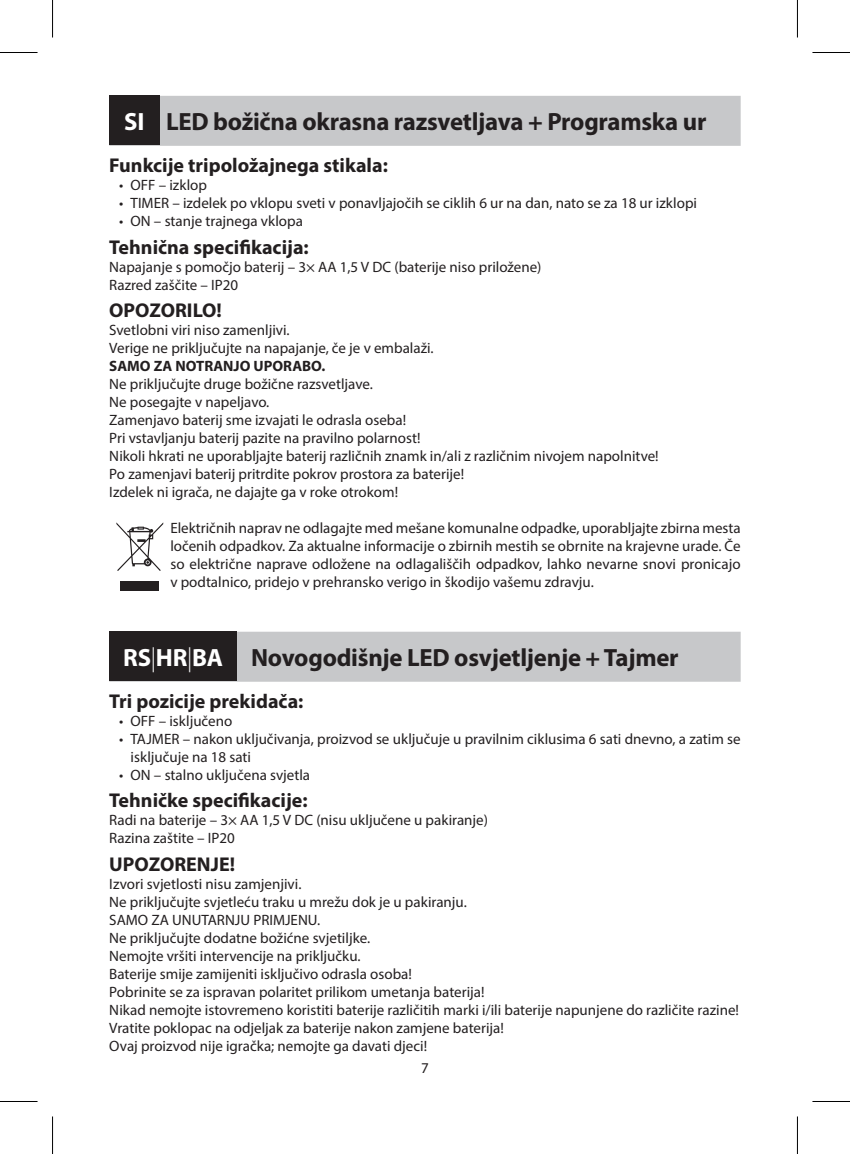
<style>
.page{position:relative;width:850px;height:1154px;background:#fff}
.page>*{position:absolute;margin:0;border:0;box-sizing:border-box;transform-origin:0 0}
.t1{font:700 25px "Myriad Pro";letter-spacing:-.01em;color:#231f20}
.t2{font:700 20px "Myriad Pro";color:#231f20}
.t3{font:15px/18px "Myriad Pro";color:#231f20}
.t4{font:700 15px "Myriad Pro";color:#231f20}
.s1{color:#fff}
.s2{font-weight:300;color:#fff}
</style>
<div class="page">
<div style="left:109px;top:96px;width:631px;height:50px;background:#c7c8ca"></div>
<div style="left:109px;top:632px;width:631px;height:50px;background:#c7c8ca"></div>
<div style="left:109px;top:95px;width:50px;height:50px;background:#231f20"></div>
<svg style="left:116px;top:522px;width:47px;height:49px"></svg>
<div style="left:120px;top:581px;width:39px;height:9px;background:#231f20"></div>
<div style="left:109px;top:631px;width:128px;height:50px;background:#231f20"></div>
<hr style="left:0;top:52px;width:38px;height:1px;background:#000">
<hr style="left:812px;top:52px;width:37px;height:1px;background:#000">
<hr style="left:0;top:1101px;width:38px;height:1px;background:#000">
<hr style="left:812px;top:1101px;width:37px;height:1px;background:#000">
<hr style="left:52px;top:0;width:1px;height:38px;background:#000">
<hr style="left:52px;top:1116px;width:1px;height:38px;background:#000">
<hr style="left:796px;top:0;width:1px;height:38px;background:#000">
<hr style="left:796px;top:1116px;width:1px;height:38px;background:#000">
<h1 class="t1" style="left:124px;top:105px;width:583px"><span class="s1">SI</span> LED božična okrasna razsvetljava + Programska ur</h1>
<h2 class="t2" style="left:109px;top:152px;width:280px">Funkcije tripoložajnega stikala:</h2>
<p class="t3" style="left:119px;top:176px;width:89px">• OFF – izklop</p>
<p class="t3" style="left:119px;top:194px;width:579px">• TIMER – izdelek po vklopu sveti v ponavljajočih se ciklih 6 ur na dan, nato se za 18 ur izklopi</p>
<p class="t3" style="left:119px;top:212px;width:185px">• ON – stanje trajnega vklopa</p>
<h2 class="t2" style="left:109px;top:234px;width:201px">Tehnična specifikacija:</h2>
<p class="t3" style="left:109px;top:257px;width:433px">Napajanje s pomočjo baterij – 3× AA 1,5 V DC (baterije niso priložene)<br>Razred zaščite – IP20</p>
<h2 class="t2" style="left:109px;top:297px;width:114px">OPOZORILO!</h2>
<p class="t3" style="left:109px;top:321px;width:326px">Svetlobni viri niso zamenljivi.<br>Verige ne priključujte na napajanje, če je v embalaži.</p>
<p class="t4" style="left:109px;top:356px;width:217px">SAMO ZA NOTRANJO UPORABO.</p>
<p class="t3" style="left:109px;top:375px;width:550px">Ne priključujte druge božične razsvetljave.<br>Ne posegajte v napeljavo.<br>Zamenjavo baterij sme izvajati le odrasla oseba!<br>Pri vstavljanju baterij pazite na pravilno polarnost!<br>Nikoli hkrati ne uporabljajte baterij različnih znamk in/ali z različnim nivojem napolnitve!<br>Po zamenjavi baterij pritrdite pokrov prostora za baterije!<br>Izdelek ni igrača, ne dajajte ga v roke otrokom!</p>
<p class="t3" style="left:170px;top:519px;width:571px;text-align:justify">Električnih naprav ne odlagajte med mešane komunalne odpadke, uporabljajte zbirna mesta ločenih odpadkov. Za aktualne informacije o zbirnih mestih se obrnite na krajevne urade. Če so električne naprave odložene na odlagališčih odpadkov, lahko nevarne snovi pronicajo v podtalnico, pridejo v prehransko verigo in škodijo vašemu zdravju.</p>
<h1 class="t1" style="left:123px;top:641px;width:556px"><span class="s1">RS</span><span class="s2">|</span><span class="s1">HR</span><span class="s2">|</span><span class="s1">BA</span> Novogodišnje LED osvjetljenje + Tajmer</h1>
<h2 class="t2" style="left:109px;top:688px;width:195px">Tri pozicije prekidača:</h2>
<p class="t3" style="left:119px;top:711px;width:115px">• OFF – isključeno</p>
<p class="t3" style="left:130px;top:729px;width:611px;text-indent:-11px">• TAJMER – nakon uključivanja, proizvod se uključuje u pravilnim ciklusima 6 sati dnevno, a zatim se isključuje na 18 sati</p>
<p class="t3" style="left:119px;top:765px;width:192px">• ON – stalno uključena svjetla</p>
<h2 class="t2" style="left:109px;top:788px;width:200px">Tehničke specifikacije:</h2>
<p class="t3" style="left:109px;top:811px;width:380px">Radi na baterije – 3× AA 1,5 V DC (nisu uključene u pakiranje)<br>Razina zaštite – IP20</p>
<h2 class="t2" style="left:109px;top:851px;width:127px">UPOZORENJE!</h2>
<p class="t3" style="left:109px;top:875px;width:631px">Izvori svjetlosti nisu zamjenjivi.<br>Ne priključujte svjetleću traku u mrežu dok je u pakiranju.<br>SAMO ZA UNUTARNJU PRIMJENU.<br>Ne priključujte dodatne božićne svjetiljke.<br>Nemojte vršiti intervencije na priključku.<br>Baterije smije zamijeniti isključivo odrasla osoba!<br>Pobrinite se za ispravan polaritet prilikom umetanja baterija!<br>Nikad nemojte istovremeno koristiti baterije različitih marki i/ili baterije napunjene do različite razine!<br>Vratite poklopac na odjeljak za baterije nakon zamjene baterija!<br>Ovaj proizvod nije igračka; nemojte ga davati djeci!</p>
<p class="t3" style="left:421px;top:1059px;width:9px">7</p>
</div>
